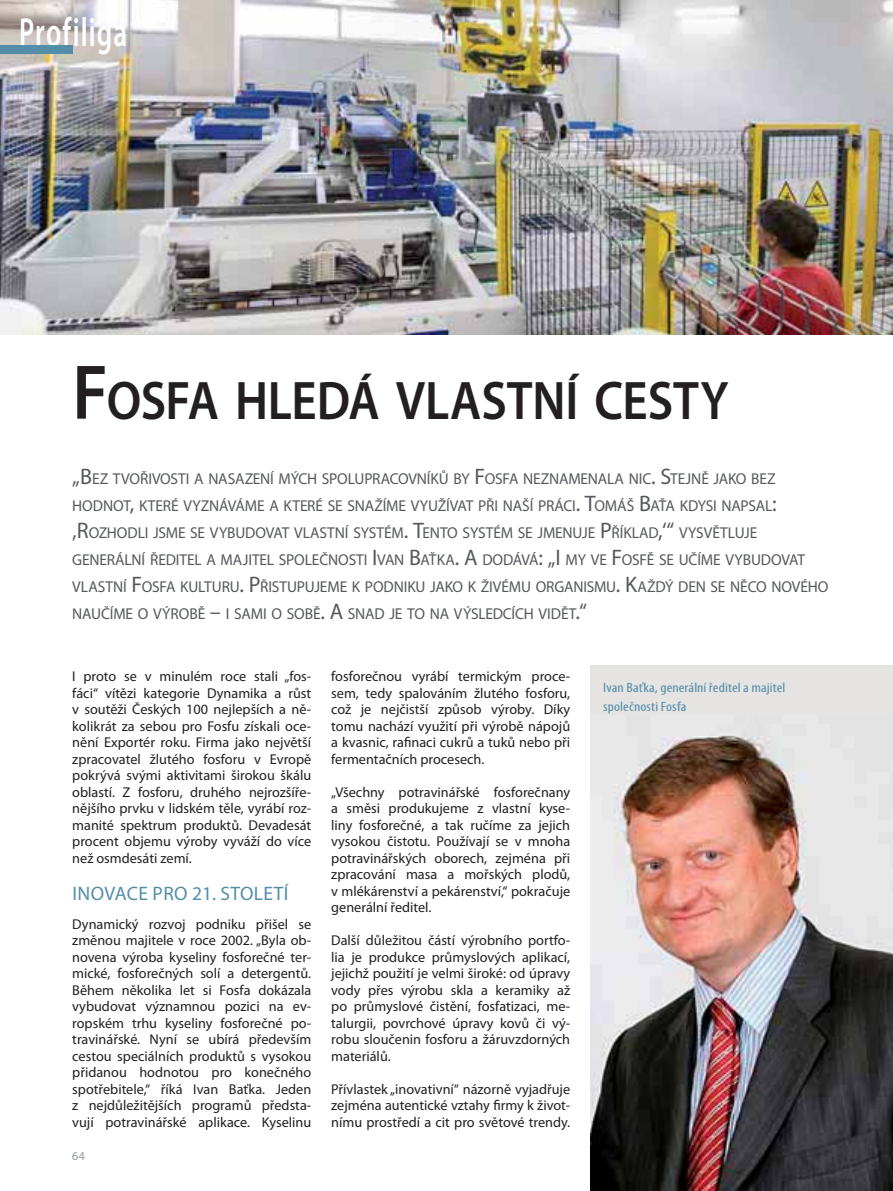
<style>
.page{position:relative;width:893px;height:1191px;background:#fff}
.page>*{position:absolute;margin:0;border:0;box-sizing:border-box;transform-origin:0 0}
.t1{font:600 54.6px "Myriad Pro";letter-spacing:-.005em;color:#231f20;scale:.9 1}
.t2{font:600 40.8px "Myriad Pro";letter-spacing:.04em;color:#fff;scale:.67 1}
.t3{font:19.5px "Myriad Pro";letter-spacing:.02em;color:#538da8}
.t4{font:15.75px/27px "Myriad Pro";letter-spacing:-.01em;color:#55585d}
.t5{font:14.25px/16.5px "Myriad Pro";color:#231f20;text-align:justify}
.t6{font:condensed 13.5px/19.5px "Myriad Pro";letter-spacing:.01em;color:#538da8;scale:1.15 1}
.t7{font:12px "Myriad Pro";color:#94989e}
.s1{font-size:78px}
.s2{font-size:22.5px}
</style>
<div class="page">
<img style="left:590px;top:714px;width:303px;height:476px">
<div style="left:590px;top:664px;width:303px;height:50px;background:#e5e4e3"></div>
<img style="left:0;top:0;width:893px;height:334px">
<div style="left:0;top:45px;width:72px;height:9px;background:#538da8"></div>
<h2 class="t2" style="left:19px;top:16px;width:163px">Profiliga</h2>
<h1 class="t1" style="left:72px;top:368px;width:731px"><span class="s1">F</span>OSFA HLEDÁ VLASTNÍ CESTY</h1>
<p class="t4" style="left:72px;top:465px;width:757px"><span class="s2">„B</span>EZ TVOŘIVOSTI A NASAZENÍ MÝCH SPOLUPRACOVNÍKŮ BY <span class="s2">F</span>OSFA NEZNAMENALA NIC<span class="s2">. S</span>TEJNĚ JAKO BEZ HODNOT<span class="s2">,</span> KTERÉ VYZNÁVÁME A KTERÉ SE SNAŽÍME VYUŽÍVAT PŘI NAŠÍ PRÁCI<span class="s2">. T</span>OMÁŠ <span class="s2">B</span>AŤA KDYSI NAPSAL<span class="s2">: ‚R</span>OZHODLI JSME SE VYBUDOVAT VLASTNÍ SYSTÉM<span class="s2">. T</span>ENTO SYSTÉM SE JMENUJE <span class="s2">P</span>ŘÍKLAD<span class="s2">,‘“</span> VYSVĚTLUJE GENERÁLNÍ ŘEDITEL A MAJITEL SPOLEČNOSTI <span class="s2">I</span>VAN <span class="s2">B</span>AŤKA<span class="s2">. A</span> DODÁVÁ<span class="s2">: „I</span> MY VE <span class="s2">F</span>OSFĚ SE UČÍME VYBUDOVAT VLASTNÍ <span class="s2">F</span>OSFA KULTURU<span class="s2">. P</span>ŘISTUPUJEME K PODNIKU JAKO K ŽIVÉMU ORGANISMU<span class="s2">. K</span>AŽDÝ DEN SE NĚCO NOVÉHO NAUČÍME O VÝROBĚ <span class="s2">–</span> I SAMI O SOBĚ<span class="s2">. A</span> SNAD JE TO NA VÝSLEDCÍCH VIDĚT<span class="s2">.“</span></p>
<p class="t5" style="left:72px;top:669px;width:241px">I proto se v minulém roce stali „fos&shy;fáci“ vítězi kategorie Dynamika a růst v soutěži Českých 100 nejlepších a ně&shy;kolikrát za sebou pro Fosfu získali oce&shy;nění Exportér roku. Firma jako největší zpracovatel žlutého fosforu v Evropě pokrývá svými aktivitami širokou škálu oblastí. Z fosforu, druhého nejrozšíře&shy;nějšího prvku v lidském těle, vyrábí roz&shy;manité spektrum produktů. Devadesát procent objemu výroby vyváží do více než osmdesáti zemí.</p>
<h3 class="t3" style="left:72px;top:886px;width:217px">INOVACE PRO 21. STOLETÍ</h3>
<p class="t5" style="left:72px;top:917px;width:241px">Dynamický rozvoj podniku přišel se změnou majitele v roce 2002. „Byla ob&shy;novena výroba kyseliny fosforečné ter&shy;mické, fosforečných solí a detergentů.<br>Během několika let si Fosfa dokázala vybudovat významnou pozici na ev&shy;ropském trhu kyseliny fosforečné po&shy;travinářské. Nyní se ubírá především cestou speciálních produktů s vysokou přidanou hodnotou pro konečného spotřebitele,“ říká Ivan Baťka. Jeden z nejdůležitějších programů předsta&shy;vují potravinářské aplikace. Kyselinu</p>
<p class="t7" style="left:72px;top:1151px;width:14px">64</p>
<p class="t5" style="left:331px;top:669px;width:240px">fosforečnou vyrábí termickým proce&shy;sem, tedy spalováním žlutého fosforu, což je nejčistší způsob výroby. Díky tomu nachází využití při výrobě nápojů a kvasnic, rafinaci cukrů a tuků nebo při fermentačních procesech.</p>
<p class="t5" style="left:331px;top:785px;width:241px">„Všechny potravinářské fosforečnany a směsi produkujeme z vlastní kyse&shy;liny fosforečné, a tak ručíme za jejich vysokou čistotu. Používají se v mnoha potravinářských oborech, zejména při zpracování masa a mořských plodů, v mlékárenství a pekárenství,“ pokračuje generální ředitel.</p>
<p class="t5" style="left:331px;top:933px;width:240px">Další důležitou částí výrobního portfo&shy;lia je produkce průmyslových aplikací, jejichž použití je velmi široké: od úpravy vody přes výrobu skla a keramiky až po průmyslové čistění, fosfatizaci, me&shy;talurgii, povrchové úpravy kovů či vý&shy;robu sloučenin fosforu a žáruvzdorných materiálů.</p>
<p class="t5" style="left:331px;top:1082px;width:240px">Přívlastek „inovativní“ názorně vyjadřuje zejména autentické vztahy firmy k život&shy;nímu prostředí a cit pro světové trendy.</p>
<p class="t6" style="left:603px;top:678px;width:160px">Ivan Baťka, generální ředitel a majitel společnosti Fosfa</p>
</div>
